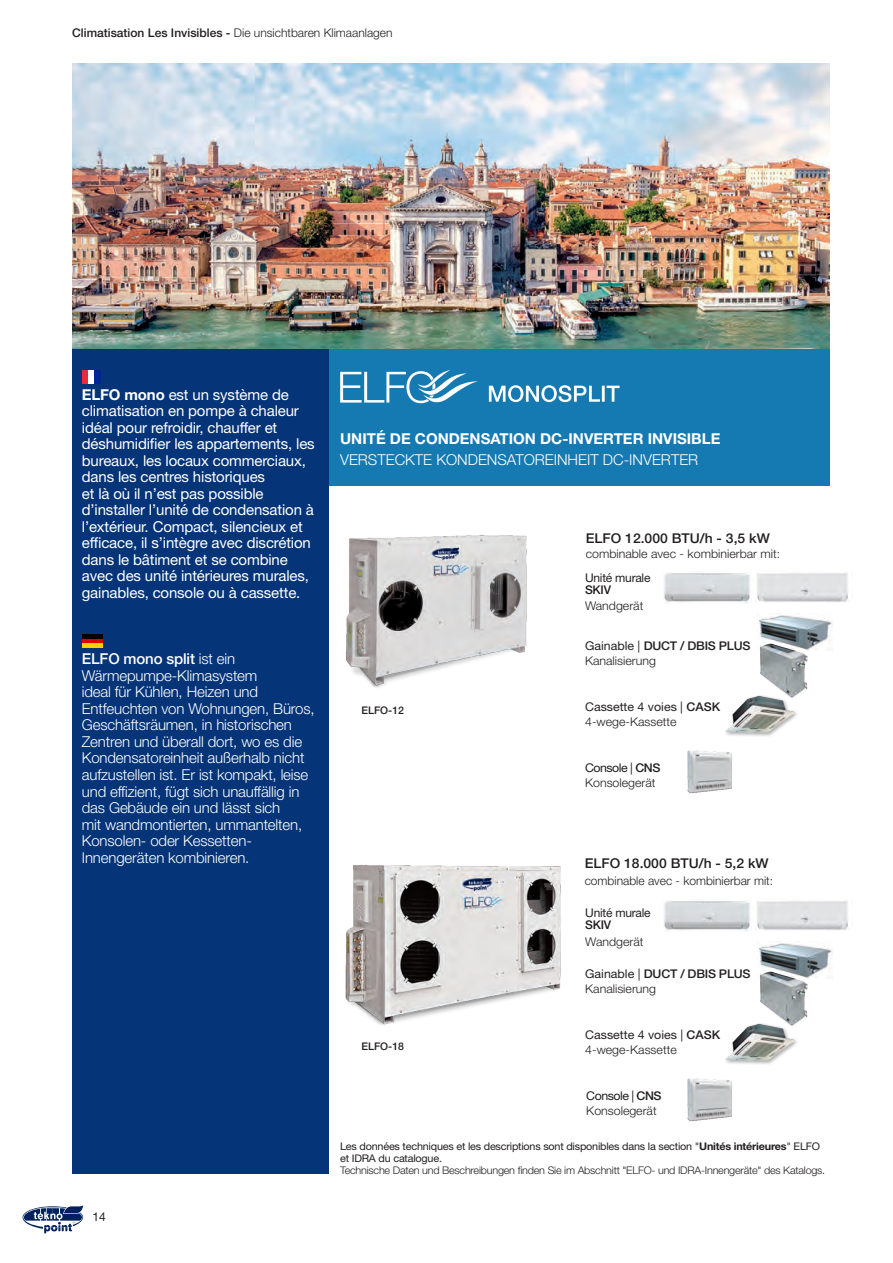
<style>
.page{position:relative;width:893px;height:1263px;background:#fff}
.page>*{position:absolute;margin:0;border:0;box-sizing:border-box;transform-origin:0 0}
.t1{font:300 15px/16.5px "Helvetica Neue LT Std";letter-spacing:-.01em;color:#fff}
.t2{font:15px/16.5px "Helvetica Neue LT Std";letter-spacing:-.01em;color:#fff}
.t3{font:700 15px "Helvetica Neue LT Std";color:#fff}
.t4{font:500 13.5px "Helvetica Neue LT Std";color:#231f20}
.t5{font:300 12px "Helvetica Neue LT Std";color:#231f20}
.t6{font:500 12px "Helvetica Neue LT Std";color:#231f20}
.t7{font:500 12px "Helvetica Neue LT Std";letter-spacing:-.02em;color:#231f20}
.t8{font:12px "Helvetica Neue LT Std";color:#231f20}
.t9{font:12px/12px "Helvetica Neue LT Std";letter-spacing:-.02em;color:#231f20}
.t10{font:12px "Helvetica Neue LT Std";letter-spacing:-.04em;color:#231f20}
.t11{font:10.5px/12px "Helvetica Neue LT Std";letter-spacing:-.02em;color:#231f20}
.t12{font:300 10.5px "Helvetica Neue LT Std";letter-spacing:-.02em;color:#231f20}
.t13{font:500 10.5px "Helvetica Neue LT Std";color:#231f20}
.s1{font-weight:300}
.s2{font-weight:700}
.s3{font-weight:500}
.s4{font-weight:400}
</style>
<div class="page">
<div style="left:329px;top:349px;width:500px;height:137px;background:#157ab1"></div>
<div style="left:72px;top:349px;width:257px;height:825px;background:#053479"></div>
<svg style="left:22px;top:1205px;width:62px;height:29px"></svg>
<img style="left:346px;top:535px;width:181px;height:153px">
<img style="left:345px;top:864px;width:216px;height:161px">
<img style="left:72px;top:64px;width:757px;height:285px">
<svg style="left:489px;top:385px;width:131px;height:17px"></svg>
<svg style="left:340px;top:370px;width:138px;height:33px"></svg>
<img style="left:757px;top:613px;width:75px;height:37px">
<div style="left:724px;top:693px;width:74px;height:44px;background:#231f20;opacity:.4"></div>
<img style="left:724px;top:693px;width:70px;height:44px">
<img style="left:687px;top:750px;width:45px;height:44px">
<img style="left:664px;top:573px;width:87px;height:30px">
<img style="left:757px;top:642px;width:53px;height:63px">
<img style="left:757px;top:572px;width:91px;height:30px">
<img style="left:757px;top:941px;width:75px;height:37px">
<div style="left:724px;top:1021px;width:74px;height:44px;background:#231f20;opacity:.4"></div>
<img style="left:724px;top:1021px;width:70px;height:44px">
<img style="left:687px;top:1078px;width:45px;height:44px">
<img style="left:664px;top:901px;width:87px;height:30px">
<img style="left:757px;top:970px;width:53px;height:63px">
<img style="left:757px;top:900px;width:91px;height:30px">
<div style="left:82px;top:370px;width:19px;height:13px;background:#ed2938"></div>
<div style="left:88px;top:370px;width:13px;height:13px;background:#fff"></div>
<div style="left:94px;top:370px;width:7px;height:13px;background:#002494"></div>
<div style="left:82px;top:634px;width:21px;height:14px;background:#000"></div>
<div style="left:82px;top:639px;width:21px;height:9px;background:#de0000"></div>
<div style="left:82px;top:643px;width:21px;height:5px;background:#ffcf00"></div>
<p class="t6" style="left:72px;top:26px;width:322px">Climatisation Les Invisibles - <span class="s1">Die unsichtbaren Klimaanlagen</span></p>
<p class="t2" style="left:82px;top:386px;width:234px"><span class="s2">ELFO mono</span> est un système de climatisation en pompe à chaleur idéal pour refroidir, chauffer et déshumidifier les appartements, les bureaux, les locaux commerciaux, dans les centres historiques<br>et là où il n’est pas possible d’installer l’unité de condensation à l’extérieur. Compact, silencieux et efficace, il s’intègre avec discrétion dans le bâtiment et se combine avec des unité intérieures murales, gainables, console ou à cassette.</p>
<p class="t1" style="left:82px;top:650px;width:177px"><span class="s3">ELFO mono split</span> ist ein<br>Wärmepumpe-Klimasystem</p>
<p class="t1" style="left:82px;top:683px;width:234px">ideal für Kühlen, Heizen und Entfeuchten von Wohnungen, Büros, Geschäftsräumen, in historischen Zentren und überall dort, wo es die Kondensatoreinheit außerhalb nicht aufzustellen ist. Er ist kompakt, leise und effizient, fügt sich unauffällig in das Gebäude ein und lässt sich</p>
<p class="t1" style="left:82px;top:815px;width:222px">mit wandmontierten, ummantelten,<br>Konsolen- oder Kessetten-<br>Innengeräten kombinieren.</p>
<p class="t9" style="left:93px;top:1210px;width:15px">14</p>
<p class="t3" style="left:340px;top:430px;width:382px">UNITÉ DE CONDENSATION DC-INVERTER INVISIBLE</p>
<p class="t1" style="left:340px;top:452px;width:360px">VERSTECKTE KONDENSATOREINHEIT DC-INVERTER</p>
<p class="t4" style="left:586px;top:530px;width:186px">ELFO 12.000 BTU/h - 3,5 kW</p>
<p class="t5" style="left:586px;top:547px;width:196px">combinable avec - kombinierbar mit:</p>
<p class="t13" style="left:361px;top:704px;width:44px">ELFO-12</p>
<p class="t13" style="left:361px;top:1040px;width:44px">ELFO-18</p>
<p class="t9" style="left:585px;top:571px;width:67px">Unité murale<br><span class="s3">SKIV</span></p>
<p class="t5" style="left:585px;top:598px;width:60px">Wandgerät</p>
<p class="t7" style="left:585px;top:639px;width:167px"><span class="s4">Gainable |</span> DUCT / DBIS PLUS</p>
<p class="t5" style="left:585px;top:654px;width:72px">Kanalisierung</p>
<p class="t8" style="left:585px;top:700px;width:137px">Cassette 4 voies | <span class="s3">CASK</span></p>
<p class="t5" style="left:585px;top:714px;width:93px">4-wege-Kassette</p>
<p class="t10" style="left:585px;top:761px;width:77px">Console | <span class="s3">CNS</span></p>
<p class="t5" style="left:585px;top:776px;width:72px">Konsolegerät</p>
<p class="t4" style="left:585px;top:855px;width:186px">ELFO 18.000 BTU/h - 5,2 kW</p>
<p class="t5" style="left:585px;top:873px;width:190px">combinable avec - kombinierbar mit:</p>
<p class="t9" style="left:585px;top:907px;width:67px">Unité murale<br><span class="s3">SKIV</span></p>
<p class="t5" style="left:585px;top:934px;width:60px">Wandgerät</p>
<p class="t7" style="left:585px;top:967px;width:167px"><span class="s4">Gainable |</span> DUCT / DBIS PLUS</p>
<p class="t5" style="left:585px;top:982px;width:72px">Kanalisierung</p>
<p class="t8" style="left:585px;top:1027px;width:137px">Cassette 4 voies | <span class="s3">CASK</span></p>
<p class="t5" style="left:585px;top:1042px;width:93px">4-wege-Kassette</p>
<p class="t10" style="left:586px;top:1089px;width:77px">Console | <span class="s3">CNS</span></p>
<p class="t5" style="left:586px;top:1103px;width:72px">Konsolegerät</p>
<p class="t11" style="left:340px;top:1140px;width:481px">Les données techniques et les descriptions sont disponibles dans la section "<span class="s2">Unités intérieures</span>" ELFO et IDRA du catalogue.</p>
<p class="t12" style="left:340px;top:1163px;width:487px">Technische Daten und Beschreibungen finden Sie im Abschnitt "ELFO- und IDRA-Innengeräte" des Katalogs.</p>
</div>
